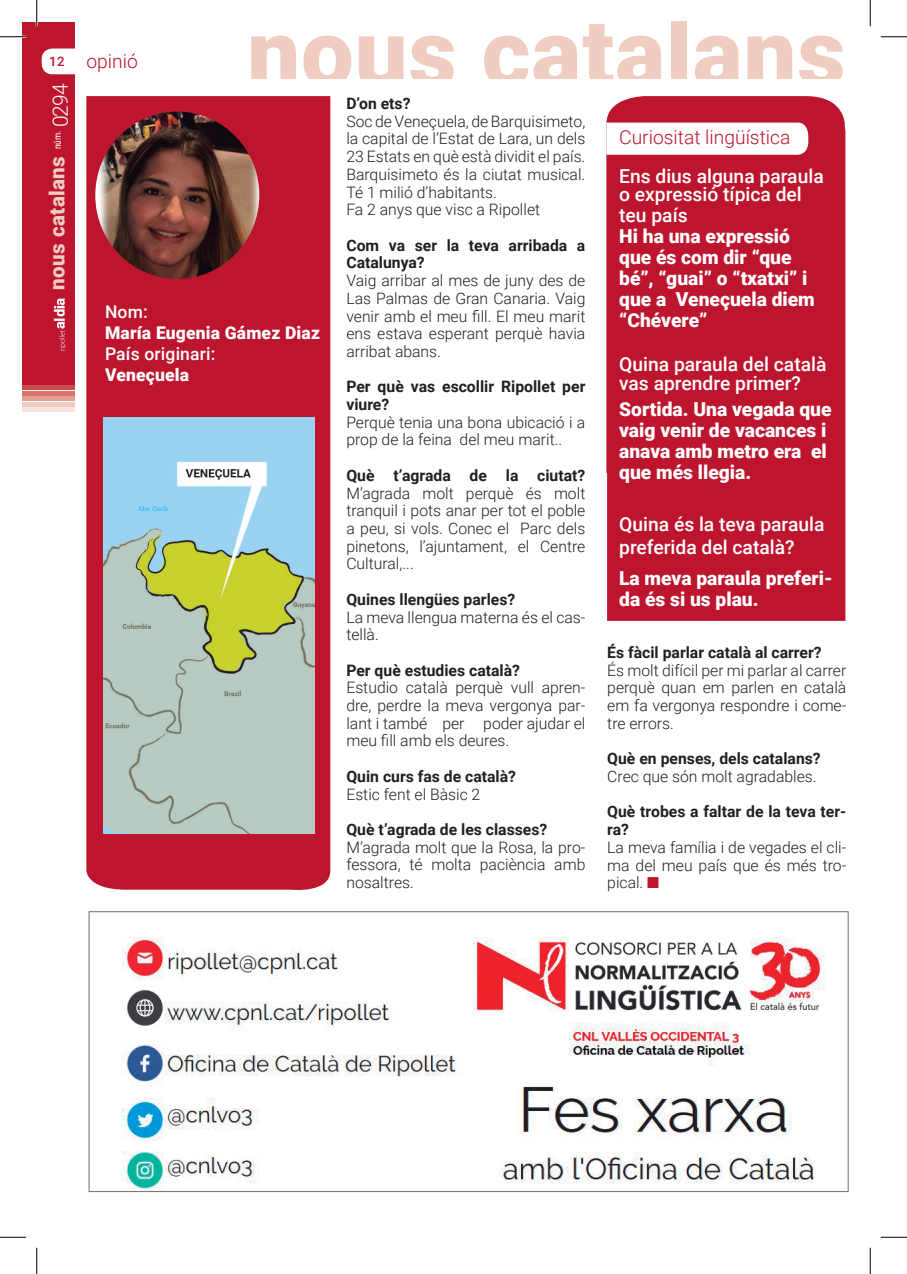
<style>
.page{position:relative;width:907px;height:1274px;background:#fff}
.page>*{position:absolute;margin:0;border:0;box-sizing:border-box;transform-origin:0 0}
.t1{font:900 93.8px "Roboto";letter-spacing:.01em;color:#f1ccc1}
.t2{font:900 21px "Roboto";letter-spacing:.02em;color:#f1ccc1}
.t3{font:900 19.25px/21px "Roboto";color:#fff}
.t4{font:500 19.25px/17.5px "Roboto";color:#fff}
.t5{font:300 19.25px "Roboto";color:#bd152e}
.t6{font:900 17.5px "Roboto";letter-spacing:.01em;color:#fff}
.t7{font:500 17.5px "Roboto";letter-spacing:.01em;color:#fff}
.t8{font:300 15.75px/17.7px "Roboto";color:#231f20;text-align:justify}
.t9{font:700 15.75px/17.7px "Roboto";color:#231f20}
.t10{font:500 13.12px "Roboto";color:#bd152e}
.t11{font:9.62px "Roboto Condensed";color:#fff}
.s1{font-family:"Roboto";font-weight:300;font-size:21px}
.s2{color:#bd152e}
</style>
<div class="page">
<div style="left:22px;top:22px;width:52px;height:363px;background:#bd152e"></div>
<div style="left:22px;top:385px;width:53px;height:5px;background:#c94c4a"></div>
<div style="left:22px;top:396px;width:53px;height:5px;background:#e39f90"></div>
<div style="left:22px;top:407px;width:53px;height:5px;background:#f6e3dd"></div>
<div style="left:22px;top:391px;width:53px;height:5px;background:#d57669"></div>
<div style="left:22px;top:402px;width:53px;height:5px;background:#f1ccc1"></div>
<div style="left:42px;top:49px;width:126px;height:25px;background:#fff;border-radius:10px"></div>
<svg style="left:54px;top:298px;width:12px;height:53px"></svg>
<div style="left:86px;top:96px;width:244px;height:794px;background:#bd152e"></div>
<div style="left:606px;top:96px;width:239px;height:525px;background:#bd152e"></div>
<svg style="left:606px;top:123px;width:202px;height:32px"></svg>
<img style="left:98px;top:109px;width:164px;height:173px">
<div style="left:90px;top:106px;width:175px;height:179px;border:6px solid #bd152e;border-radius:50%"></div>
<img style="left:121px;top:938px;width:704px;height:252px">
<img style="left:103px;top:418px;width:211px;height:416px">
<hr style="left:0;top:36px;width:26px;height:2px;background:#fff">
<hr style="left:36px;top:0;width:2px;height:26px;background:#fff">
<svg style="left:0;top:36px;width:26px;height:1px"></svg>
<svg style="left:881px;top:36px;width:26px;height:1px"></svg>
<svg style="left:0;top:1237px;width:26px;height:1px"></svg>
<svg style="left:881px;top:1237px;width:26px;height:1px"></svg>
<svg style="left:36px;top:0;width:1px;height:26px"></svg>
<svg style="left:36px;top:1248px;width:1px;height:26px"></svg>
<svg style="left:870px;top:0;width:1px;height:26px"></svg>
<svg style="left:870px;top:1248px;width:1px;height:26px"></svg>
<p class="t10" style="left:49px;top:52px;width:17px">12</p>
<p class="t11" style="left:51px;top:149px;width:67px;rotate:-90deg">núm. <span class="s1">0294</span></p>
<h2 class="t2" style="left:42px;top:290px;width:135px;rotate:-90deg">nous catalans</h2>
<p class="t5" style="left:86px;top:47px;width:53px">opinió</p>
<h1 class="t1" style="left:247px;top:-13px;width:600px">nous catalans</h1>
<p class="t7" style="left:105px;top:299px;width:44px">Nom:</p>
<p class="t6" style="left:105px;top:320px;width:216px">María Eugenia Gámez Diaz</p>
<p class="t7" style="left:105px;top:341px;width:112px">País originari:</p>
<p class="t6" style="left:105px;top:362px;width:86px">Veneçuela</p>
<p class="t9" style="left:346px;top:94px;width:66px">D’on ets?</p>
<p class="t8" style="left:346px;top:112px;width:240px;text-align:left">Soc de Veneçuela, de Barquisimeto, la capital de l’Estat de Lara, un dels<br>23 Estats en què està dividit el país.<br>Barquisimeto és la ciutat musical.<br>Té 1 milió d’habitants.<br>Fa 2 anys que visc a Ripollet</p>
<p class="t9" style="left:346px;top:236px;width:240px">Com va ser la teva arribada a<br>Catalunya?</p>
<p class="t8" style="left:346px;top:271px;width:241px">Vaig arribar al mes de juny des de Las Palmas de Gran Canaria. Vaig venir amb el meu fill. El meu marit ens estava esperant perquè havia arribat abans.</p>
<p class="t9" style="left:346px;top:377px;width:240px">Per què vas escollir Ripollet per viure?</p>
<p class="t8" style="left:346px;top:413px;width:240px">Perquè tenia una bona ubicació i a prop de la feina del meu marit..</p>
<p class="t9" style="left:346px;top:466px;width:240px">Què t’agrada de la ciutat?</p>
<p class="t8" style="left:346px;top:484px;width:240px">M’agrada molt perquè és molt tranquil i pots anar per tot el poble a peu, si vols. Conec el Parc dels pinetons, l’ajuntament, el Centre Cultural,...</p>
<p class="t9" style="left:346px;top:590px;width:170px">Quines llengües parles?</p>
<p class="t8" style="left:346px;top:608px;width:240px">La meva llengua materna és el cas&shy;tellà.</p>
<p class="t9" style="left:346px;top:661px;width:175px">Per què estudies català?</p>
<p class="t8" style="left:346px;top:678px;width:240px">Estudio català perquè vull apren&shy;dre, perdre la meva vergonya par&shy;lant i també per poder ajudar el meu fill amb els deures.</p>
<p class="t9" style="left:346px;top:767px;width:171px">Quin curs fas de català?</p>
<p class="t8" style="left:346px;top:785px;width:135px">Estic fent el Bàsic 2</p>
<p class="t9" style="left:346px;top:820px;width:202px">Què t’agrada de les classes?</p>
<p class="t8" style="left:346px;top:838px;width:240px">M’agrada molt que la Rosa, la pro&shy;fessora, té molta paciència amb nosaltres.</p>
<p class="t5" style="left:619px;top:124px;width:173px">Curiositat lingüística</p>
<p class="t4" style="left:619px;top:167px;width:206px">Ens dius alguna paraula o expressió típica del</p>
<p class="t4" style="left:619px;top:206px;width:70px">teu país</p>
<p class="t3" style="left:619px;top:225px;width:197px">Hi ha una expressió que és com dir “que bé”, “guai” o “txatxi” i que a Veneçuela diem “Chévere”</p>
<p class="t4" style="left:619px;top:354px;width:209px;line-height:19.2px">Quina paraula del català vas aprendre primer?</p>
<p class="t3" style="left:619px;top:398px;width:214px">Sortida. Una vegada que vaig venir de vacances i anava amb metro era el que més llegia.</p>
<p class="t4" style="left:619px;top:512px;width:207px;line-height:22.8px">Quina és la teva paraula preferida del català?</p>
<p class="t3" style="left:619px;top:567px;width:215px">La meva paraula preferi&shy;da és si us plau.</p>
<p class="t9" style="left:607px;top:643px;width:216px">És fàcil parlar català al carrer?</p>
<p class="t8" style="left:607px;top:661px;width:241px">És molt difícil per mi parlar al carrer perquè quan em parlen en català em fa vergonya respondre i come&shy;tre errors.</p>
<p class="t9" style="left:607px;top:749px;width:215px">Què en penses, dels catalans?</p>
<p class="t8" style="left:607px;top:767px;width:211px">Crec que són molt agradables.</p>
<p class="t9" style="left:607px;top:802px;width:241px">Què trobes a faltar de la teva ter&shy;ra?</p>
<p class="t8" style="left:607px;top:838px;width:240px">La meva família i de vegades el cli&shy;ma del meu país que és més tro&shy;pical. <span class="s2">■</span></p>
</div>
